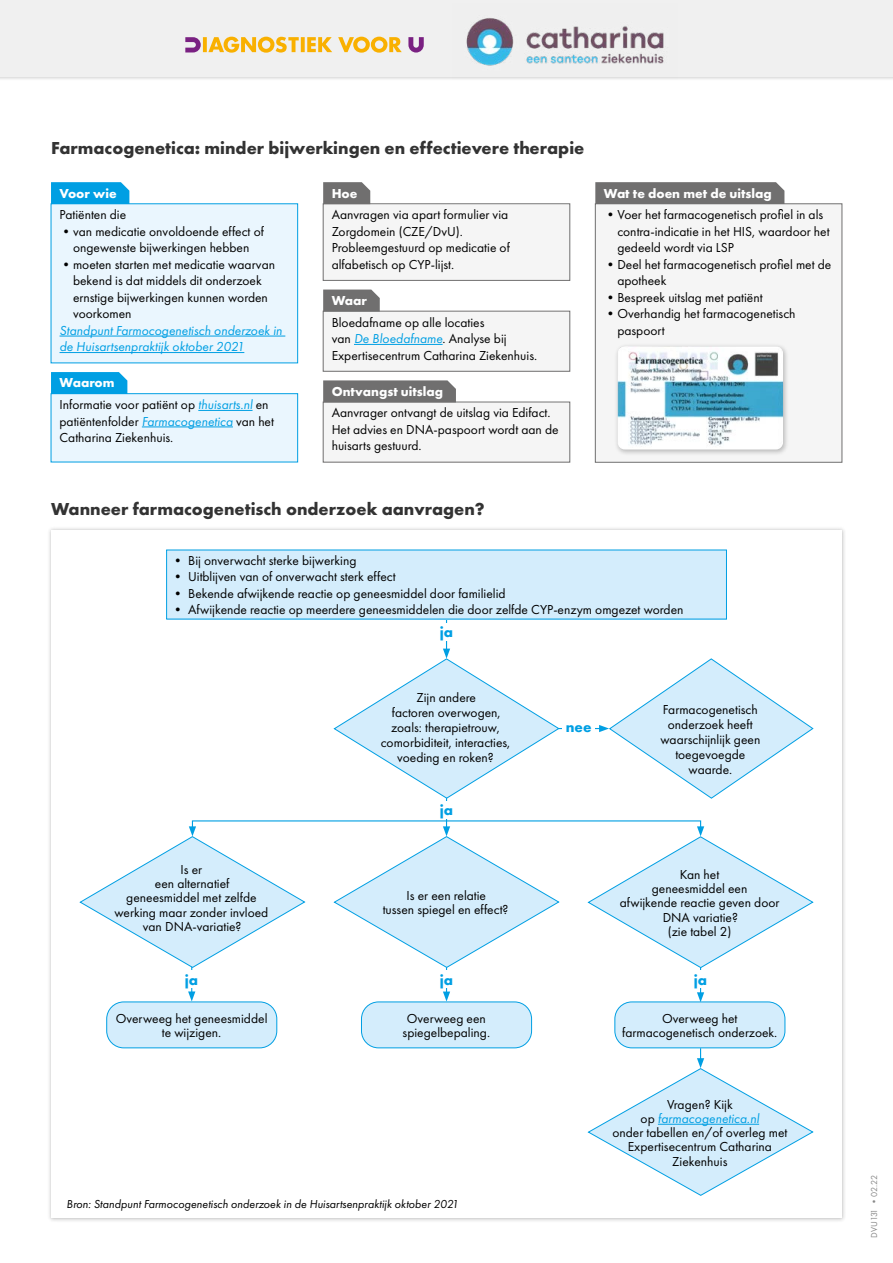
<style>
.page{position:relative;width:893px;height:1263px;background:#fff}
.page>*{position:absolute;margin:0;border:0;box-sizing:border-box;transform-origin:0 0}
.t1{font:700 18px "Futura PT";color:#333}
.t2{font:700 15px "Futura PT";color:#009fe3}
.t3{font:13.5px/16.5px "Futura PT";color:#000;text-align:center}
.t4{font:italic 13.5px/16.5px "Futura PT";color:#009fe3}
.t5{font:700 13.5px "Futura PT";color:#fff}
.t6{font:italic 12px "Futura PT";color:#000}
.t7{font:9px "Futura PT";color:#878787}
.s1{font-style:italic;color:#009fe3}
.s2{font-weight:700;color:#fff}
</style>
<div class="page">
<div style="left:47px;top:527px;width:799px;height:696px;background:#000;opacity:.25"></div>
<div style="left:51px;top:531px;width:791px;height:687px;background:#fff"></div>
<div style="left:0;top:0;width:893px;height:81px;background:#ececec"></div>
<div style="left:0;top:0;width:893px;height:77px;background:#f0f0f0"></div>
<svg style="left:185px;top:37px;width:239px;height:16px"></svg>
<svg style="left:323px;top:182px;width:47px;height:21px"></svg>
<div style="left:323px;top:205px;width:247px;height:75px;background:#f5f5f5"></div>
<div style="left:323px;top:203px;width:247px;height:78px;border:1px solid #706f6f"></div>
<svg style="left:323px;top:290px;width:57px;height:21px"></svg>
<div style="left:323px;top:312px;width:247px;height:59px;background:#f5f5f5"></div>
<div style="left:323px;top:311px;width:247px;height:61px;border:1px solid #706f6f"></div>
<hr style="left:354px;top:344px;width:89px;height:1px;background:#009fe3">
<div style="left:323px;top:380px;width:133px;height:22px;background:#706f6f"></div>
<div style="left:323px;top:403px;width:247px;height:59px;background:#f5f5f5"></div>
<div style="left:323px;top:402px;width:247px;height:60px;border:1px solid #706f6f"></div>
<div style="left:51px;top:182px;width:78px;height:21px;background:#009fe3"></div>
<div style="left:51px;top:205px;width:247px;height:158px;background:#eaf6fe"></div>
<hr style="left:60px;top:336px;width:225px;height:1px;background:#009fe3">
<hr style="left:60px;top:352px;width:184px;height:1px;background:#009fe3">
<div style="left:51px;top:372px;width:76px;height:21px;background:#009fe3"></div>
<div style="left:51px;top:394px;width:247px;height:68px;background:#eaf6fe"></div>
<div style="left:51px;top:393px;width:247px;height:69px;border:1px solid #009fe3"></div>
<hr style="left:198px;top:410px;width:55px;height:1px;background:#009fe3">
<hr style="left:142px;top:427px;width:91px;height:1px;background:#009fe3">
<div style="left:595px;top:182px;width:189px;height:21px;background:#706f6f"></div>
<div style="left:595px;top:205px;width:247px;height:257px;background:#f5f5f5"></div>
<div style="left:595px;top:203px;width:247px;height:260px;border:1px solid #706f6f"></div>
<div style="left:107px;top:1002px;width:170px;height:46px;background:#d4edfc;border-radius:17px"></div>
<div style="left:106px;top:1001px;width:171px;height:47px;border:1px solid #009fe3;border-radius:17px"></div>
<div style="left:361px;top:1002px;width:171px;height:46px;background:#d4edfc;border-radius:17px"></div>
<div style="left:361px;top:1001px;width:171px;height:47px;border:1px solid #009fe3;border-radius:17px"></div>
<div style="left:615px;top:1002px;width:170px;height:46px;background:#d4edfc;border-radius:17px"></div>
<div style="left:614px;top:1001px;width:171px;height:47px;border:1px solid #009fe3;border-radius:17px"></div>
<hr style="left:513px;top:728px;width:88px;height:1px;background:#009fe3">
<svg style="left:599px;top:658px;width:215px;height:141px"></svg>
<div style="left:562px;top:716px;width:33px;height:20px;background:#fff"></div>
<hr style="left:446px;top:793px;width:1px;height:36px;background:#009fe3">
<svg style="left:333px;top:826px;width:227px;height:175px"></svg>
<hr style="left:446px;top:616px;width:1px;height:35px;background:#009fe3">
<div style="left:436px;top:971px;width:21px;height:17px;background:#fff"></div>
<div style="left:436px;top:801px;width:21px;height:17px;background:#fff"></div>
<div style="left:436px;top:624px;width:21px;height:17px;background:#fff"></div>
<svg style="left:79px;top:826px;width:227px;height:175px"></svg>
<svg style="left:587px;top:826px;width:227px;height:176px"></svg>
<svg style="left:587px;top:1048px;width:227px;height:148px"></svg>
<div style="left:167px;top:550px;width:559px;height:69px;background:#d4edfc"></div>
<svg style="left:333px;top:649px;width:227px;height:150px"></svg>
<div style="left:614px;top:343px;width:176px;height:113px;background:#000;opacity:.25"></div>
<img style="left:618px;top:346px;width:165px;height:103px">
<img style="left:452px;top:18px;width:226px;height:60px">
<h1 class="t1" style="left:51px;top:136px;width:535px">Farmacogenetica: minder bijwerkingen en effectievere therapie</h1>
<p class="t5" style="left:332px;top:184px;width:27px">Hoe</p>
<p class="t3" style="left:332px;top:206px;width:180px;text-align:left">Aanvragen via apart formulier via<br>Zorgdomein (CZE/DvU).<br>Probleemgestuurd op medicatie of alfabetisch op CYP-lijst.</p>
<p class="t5" style="left:332px;top:292px;width:37px">Waar</p>
<p class="t3" style="left:332px;top:314px;width:207px;text-align:left">Bloedafname op alle locaties<br>van <span class="s1">De Bloedafname</span>. Analyse bij<br>Expertisecentrum Catharina Ziekenhuis.</p>
<p class="t5" style="left:332px;top:383px;width:113px">Ontvangst uitslag</p>
<p class="t3" style="left:332px;top:405px;width:229px;text-align:left">Aanvrager ontvangt de uitslag via Edifact.<br>Het advies en DNA-paspoort wordt aan de huisarts gestuurd.</p>
<p class="t5" style="left:60px;top:184px;width:59px">Voor wie</p>
<p class="t3" style="left:60px;top:206px;width:68px">Patiënten die</p>
<p class="t3" style="left:60px;top:223px;width:206px">•van medicatie onvoldoende effect of ongewenste bijwerkingen hebben</p>
<p class="t3" style="left:73px;top:256px;width:204px;text-align:left;text-indent:-14px">•moeten starten met medicatie waarvan bekend is dat middels dit onderzoek ernstige bijwerkingen kunnen worden voorkomen</p>
<p class="t4" style="left:60px;top:322px;width:224px">Standpunt Farmocogenetisch onderzoek in de Huisartsenpraktijk oktober 2021</p>
<p class="t3" style="left:60px;top:372px;width:210px;line-height:21.6px;text-align:left"><span class="s2">Waarom<br></span>Informatie voor patiënt op <span class="s1">thuisarts.nl</span> en</p>
<p class="t3" style="left:60px;top:413px;width:216px;text-align:left">patiëntenfolder <span class="s1">Farmacogenetica</span> van het<br>Catharina Ziekenhuis.</p>
<h1 class="t1" style="left:51px;top:497px;width:435px">Wanneer farmacogenetisch onderzoek aanvragen?</h1>
<p class="t5" style="left:604px;top:184px;width:169px">Wat te doen met de uitslag</p>
<p class="t3" style="left:617px;top:206px;width:214px;text-align:left;text-indent:-14px">•Voer het farmacogenetisch profiel in als contra-indicatie in het HIS, waardoor het gedeeld wordt via LSP</p>
<p class="t3" style="left:617px;top:256px;width:216px;text-align:left;text-indent:-14px">•Deel het farmacogenetisch profiel met de apotheek</p>
<p class="t3" style="left:604px;top:289px;width:160px">•Bespreek uitslag met patiënt</p>
<p class="t3" style="left:617px;top:305px;width:180px;text-align:left;text-indent:-14px">•Overhandig het farmacogenetisch paspoort</p>
<p class="t3" style="left:171px;top:552px;width:187px">• Bij onverwacht sterke bijwerking</p>
<p class="t3" style="left:171px;top:569px;width:226px">• Uitblijven van of onverwacht sterk effect</p>
<p class="t3" style="left:171px;top:585px;width:336px">• Bekende afwijkende reactie op geneesmiddel door familielid</p>
<p class="t3" style="left:171px;top:602px;width:514px">• Afwijkende reactie op meerdere geneesmiddelen die door zelfde CYP-enzym omgezet worden</p>
<p class="t2" style="left:440px;top:622px;width:15px">ja</p>
<p class="t3" style="left:381px;top:690px;width:131px;line-height:15px">Zijn andere<br>factoren overwogen, zoals: therapietrouw, comorbiditeit, interacties, voeding en roken?</p>
<p class="t2" style="left:440px;top:800px;width:15px">ja</p>
<p class="t2" style="left:566px;top:717px;width:27px">nee</p>
<p class="t3" style="left:660px;top:702px;width:101px;line-height:15px">Farmacogenetisch onderzoek heeft waarschijnlijk geen toegevoegde waarde.</p>
<p class="t3" style="left:114px;top:862px;width:155px;line-height:14.2px">Is er<br>een alternatief<br>geneesmiddel met zelfde werking maar zonder invloed van DNA-variatie?</p>
<p class="t3" style="left:620px;top:867px;width:161px;line-height:14.2px">Kan het<br>geneesmiddel een<br>afwijkende reactie geven door<br>DNA variatie?<br>(zie tabel 2)</p>
<p class="t3" style="left:383px;top:888px;width:127px;line-height:14.2px">Is er een relatie<br>tussen spiegel en effect?</p>
<p class="t2" style="left:185px;top:970px;width:15px">ja</p>
<p class="t2" style="left:440px;top:970px;width:15px">ja</p>
<p class="t2" style="left:694px;top:970px;width:15px">ja</p>
<p class="t3" style="left:116px;top:1011px;width:153px;line-height:14.2px">Overweeg het geneesmiddel te wijzigen.</p>
<p class="t3" style="left:403px;top:1011px;width:89px;line-height:14.2px">Overweeg een spiegelbepaling.</p>
<p class="t3" style="left:622px;top:1011px;width:157px;line-height:14.2px">Overweeg het farmacogenetisch onderzoek.</p>
<p class="t6" style="left:67px;top:1197px;width:394px">Bron: Standpunt Farmocogenetisch onderzoek in de Huisartsenpraktijk oktober 2021</p>
<p class="t3" style="left:612px;top:1097px;width:177px;line-height:14.2px">Vragen? Kijk<br>op <span class="s1">farmacogenetica.nl<br></span>onder tabellen en/of overleg met<br>Expertisecentrum Catharina<br>Ziekenhuis</p>
<p class="t7" style="left:869px;top:1238px;width:64px;rotate:-90deg">DVU131 •02.22</p>
</div>
